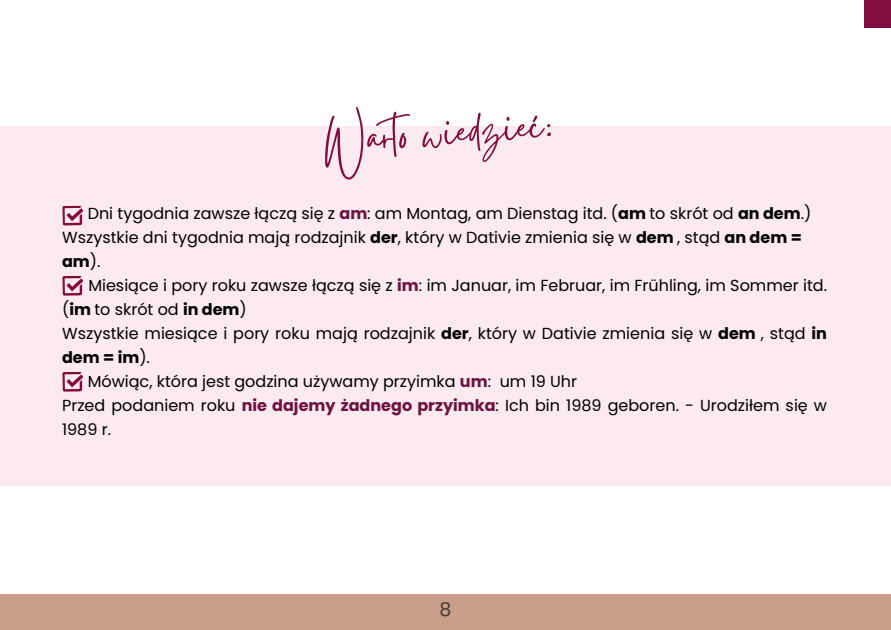
<style>
.page{position:relative;width:891px;height:630px;background:#fff}
.page>*{position:absolute;margin:0;border:0;box-sizing:border-box;transform-origin:0 0}
.t1{font:53.2px "Gistesy";color:#820c3b}
.t2{font:18.8px "Poppins";color:#443a31}
.t3{font:16px/24px "Poppins";color:#000}
.t4{font:700 16px "Poppins";color:#000}
.s1{font-weight:700;color:#6d123f}
.s2{font-weight:700}
.s3{font-weight:400}
</style>
<div class="page">
<div style="left:864px;top:0;width:27px;height:27px;background:#820c3b"></div>
<div style="left:0;top:126px;width:891px;height:360px;background:#fbeaef"></div>
<div style="left:0;top:594px;width:891px;height:36px;background:#c89e8a"></div>
<svg style="left:62px;top:205px;width:21px;height:21px"></svg>
<svg style="left:62px;top:276px;width:21px;height:20px"></svg>
<svg style="left:62px;top:372px;width:21px;height:20px"></svg>
<h1 class="t1" style="left:322px;top:103px;width:232px;rotate:-4deg">Warto wiedzieć:</h1>
<p class="t3" style="left:62px;top:201px;width:751px;text-indent:26px">Dni tygodnia zawsze łączą się z <span class="s1">am</span>: am Montag, am Dienstag itd. (<span class="s2">am</span> to skrót od <span class="s2">an dem</span>.)<br>Wszystkie dni tygodnia mają rodzajnik <span class="s2">der</span>, który w Dativie zmienia się w <span class="s2">dem</span> , stąd <span class="s2">an dem = am</span>).</p>
<p class="t3" style="left:88px;top:273px;width:740px">Miesiące i pory roku zawsze łączą się z <span class="s1">im</span>: im Januar, im Februar, im Frühling, im Sommer itd.</p>
<p class="t3" style="left:62px;top:297px;width:186px">(<span class="s2">im</span> to skrót od <span class="s2">in dem</span>)</p>
<p class="t3" style="left:62px;top:321px;width:767px">Wszystkie miesiące i pory roku mają rodzajnik <span class="s2">der</span>, który w Dativie zmienia się w <span class="s2">dem</span> , stąd <span class="s2">in</span></p>
<p class="t4" style="left:62px;top:346px;width:89px">dem = im<span class="s3">).</span></p>
<p class="t3" style="left:88px;top:369px;width:491px">Mówiąc, która jest godzina używamy przyimka <span class="s1">um</span>: um 19 Uhr</p>
<p class="t3" style="left:62px;top:393px;width:766px">Przed podaniem roku <span class="s1">nie dajemy żadnego przyimka</span>: Ich bin 1989 geboren. - Urodziłem się w</p>
<p class="t3" style="left:62px;top:417px;width:50px">1989 r.</p>
<p class="t2" style="left:440px;top:596px;width:13px">8</p>
</div>
